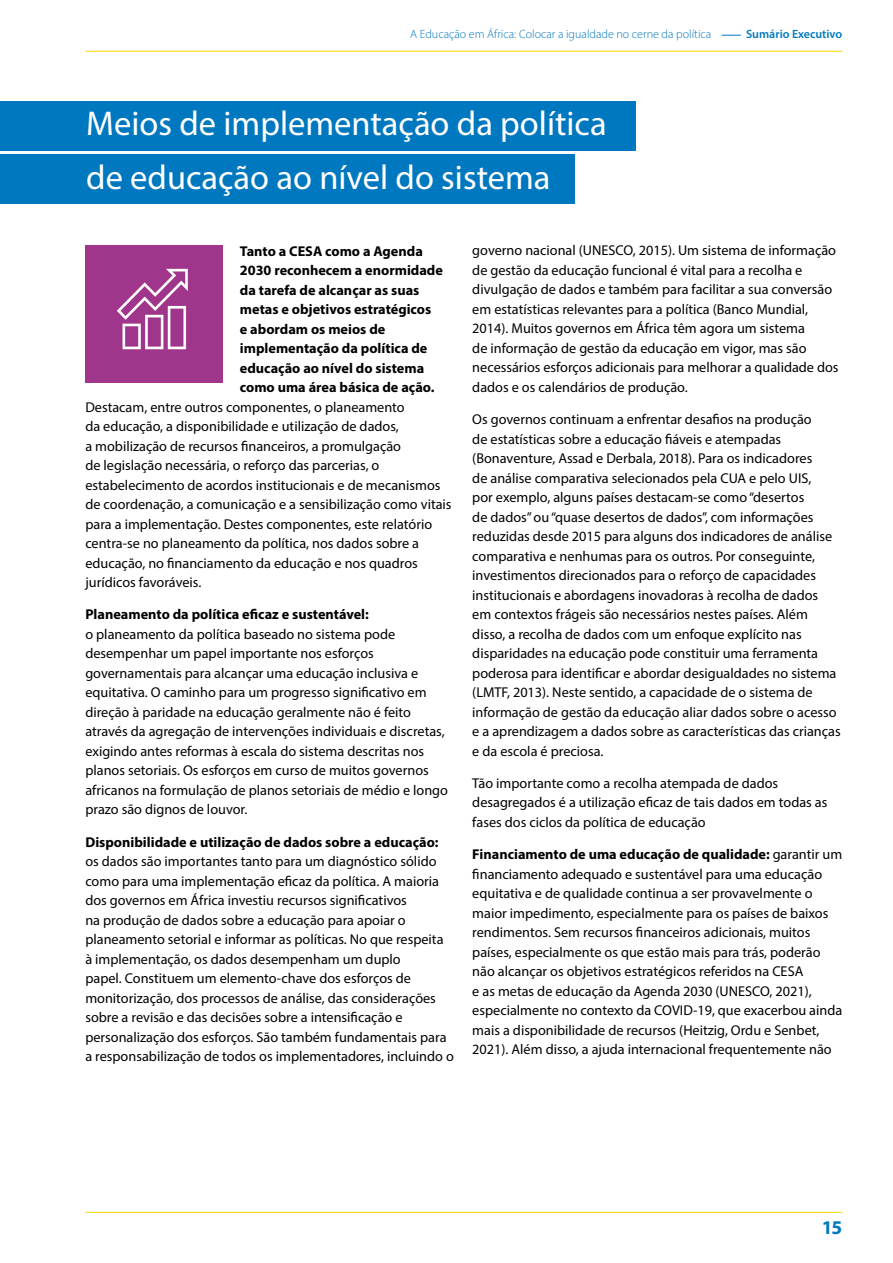
<style>
.page{position:relative;width:893px;height:1263px;background:#fff}
.page>*{position:absolute;margin:0;border:0;box-sizing:border-box;transform-origin:0 0}
.t1{font:34.5px/54px "Myriad Pro";color:#fff}
.t2{font:700 19.5px "Myriad Pro";color:#0078bf}
.t3{font:14.25px/19.5px "Myriad Pro";color:#000}
.t4{font:700 14.25px/19.5px "Myriad Pro";color:#000}
.t5{font:300 12px "Myriad Pro";color:#0078bf}
.t6{font:600 12px "Myriad Pro";color:#0078bf}
.s1{font-weight:700}
</style>
<div class="page">
<hr style="left:85px;top:1212px;width:757px;height:1px;background:#ffd500">
<svg style="left:722px;top:35px;width:19px;height:1px"></svg>
<hr style="left:85px;top:51px;width:757px;height:1px;background:#ffd500">
<div style="left:0;top:155px;width:574px;height:49px;background:#0078bf"></div>
<div style="left:85px;top:245px;width:138px;height:138px;background:#9f368b"></div>
<div style="left:0;top:101px;width:636px;height:50px;background:#0078bf"></div>
<svg style="left:117px;top:269px;width:71px;height:80px"></svg>
<p class="t5" style="left:410px;top:27px;width:303px">A Educação em África: Colocar a igualdade no cerne da política</p>
<p class="t6" style="left:746px;top:27px;width:98px">Sumário Executivo</p>
<h1 class="t1" style="left:86px;top:96px;width:522px">Meios de implementação da política de educação ao nível do sistema</h1>
<p class="t4" style="left:240px;top:241px;width:205px">Tanto a CESA como a Agenda<br>2030 reconhecem a enormidade da tarefa de alcançar as suas metas e objetivos estratégicos<br>e abordam os meios de implementação da política de educação ao nível do sistema como uma área básica de ação.</p>
<p class="t3" style="left:85px;top:397px;width:368px">Destacam, entre outros componentes, o planeamento<br>da educação, a disponibilidade e utilização de dados,<br>a mobilização de recursos financeiros, a promulgação<br>de legislação necessária, o reforço das parcerias, o estabelecimento de acordos institucionais e de mecanismos de coordenação, a comunicação e a sensibilização como vitais para a implementação. Destes componentes, este relatório centra-se no planeamento da política, nos dados sobre a educação, no financiamento da educação e nos quadros jurídicos favoráveis.</p>
<p class="t4" style="left:85px;top:604px;width:285px">Planeamento da política eficaz e sustentável:</p>
<p class="t3" style="left:85px;top:624px;width:364px">o planeamento da política baseado no sistema pode desempenhar um papel importante nos esforços governamentais para alcançar uma educação inclusiva e equitativa. O caminho para um progresso significativo em direção à paridade na educação geralmente não é feito através da agregação de intervenções individuais e discretas, exigindo antes reformas à escala do sistema descritas nos planos setoriais. Os esforços em curso de muitos governos africanos na formulação de planos setoriais de médio e longo prazo são dignos de louvor.</p>
<p class="t4" style="left:85px;top:832px;width:355px">Disponibilidade e utilização de dados sobre a educação:</p>
<p class="t3" style="left:85px;top:851px;width:370px">os dados são importantes tanto para um diagnóstico sólido como para uma implementação eficaz da política. A maioria dos governos em África investiu recursos significativos<br>na produção de dados sobre a educação para apoiar o planeamento setorial e informar as políticas. No que respeita à implementação, os dados desempenham um duplo<br>papel. Constituem um elemento-chave dos esforços de monitorização, dos processos de análise, das considerações sobre a revisão e das decisões sobre a intensificação e personalização dos esforços. São também fundamentais para a responsabilização de todos os implementadores, incluindo o</p>
<p class="t3" style="left:472px;top:241px;width:368px">governo nacional (UNESCO, 2015). Um sistema de informação de gestão da educação funcional é vital para a recolha e divulgação de dados e também para facilitar a sua conversão em estatísticas relevantes para a política (Banco Mundial, 2014). Muitos governos em África têm agora um sistema<br>de informação de gestão da educação em vigor, mas são necessários esforços adicionais para melhorar a qualidade dos dados e os calendários de produção.</p>
<p class="t3" style="left:472px;top:409px;width:370px">Os governos continuam a enfrentar desafios na produção<br>de estatísticas sobre a educação fiáveis e atempadas (Bonaventure, Assad e Derbala, 2018). Para os indicadores<br>de análise comparativa selecionados pela CUA e pelo UIS,<br>por exemplo, alguns países destacam-se como “desertos<br>de dados” ou “quase desertos de dados”, com informações reduzidas desde 2015 para alguns dos indicadores de análise comparativa e nenhumas para os outros. Por conseguinte, investimentos direcionados para o reforço de capacidades institucionais e abordagens inovadoras à recolha de dados em contextos frágeis são necessários nestes países. Além disso, a recolha de dados com um enfoque explícito nas disparidades na educação pode constituir uma ferramenta poderosa para identificar e abordar desigualdades no sistema (LMTF, 2013). Neste sentido, a capacidade de o sistema de informação de gestão da educação aliar dados sobre o acesso e a aprendizagem a dados sobre as características das crianças e da escola é preciosa.</p>
<p class="t3" style="left:472px;top:773px;width:357px">Tão importante como a recolha atempada de dados desagregados é a utilização eficaz de tais dados em todas as fases dos ciclos da política de educação</p>
<p class="t3" style="left:472px;top:844px;width:371px"><span class="s1">Financiamento de uma educação de qualidade:</span> garantir um financiamento adequado e sustentável para uma educação equitativa e de qualidade continua a ser provavelmente o maior impedimento, especialmente para os países de baixos rendimentos. Sem recursos financeiros adicionais, muitos países, especialmente os que estão mais para trás, poderão não alcançar os objetivos estratégicos referidos na CESA<br>e as metas de educação da Agenda 2030 (UNESCO, 2021), especialmente no contexto da COVID-19, que exacerbou ainda mais a disponibilidade de recursos (Heitzig, Ordu e Senbet, 2021). Além disso, a ajuda internacional frequentemente não</p>
<h2 class="t2" style="left:822px;top:1215px;width:22px">15</h2>
</div>
